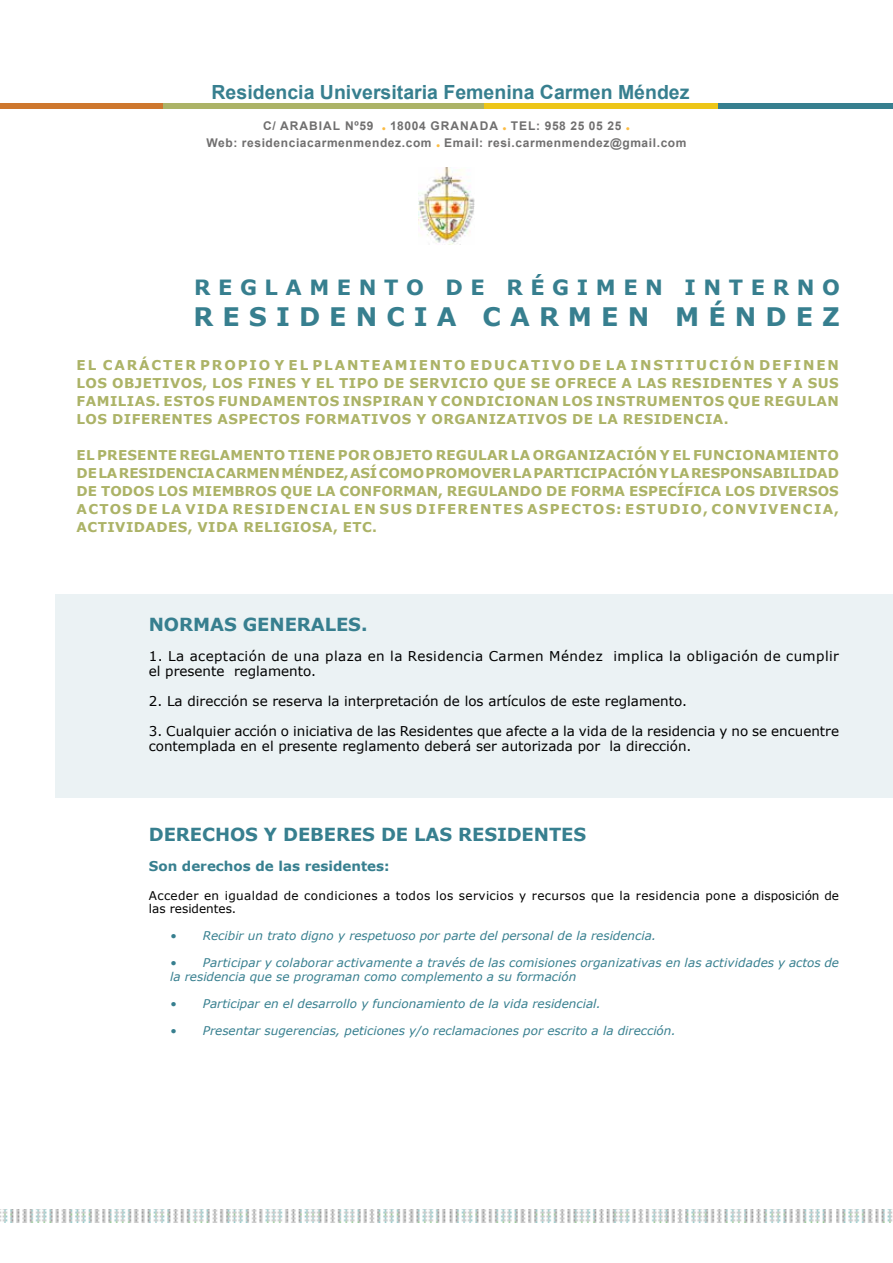
<style>
.page{position:relative;width:893px;height:1263px;background:#fff}
.page>*{position:absolute;margin:0;border:0;box-sizing:border-box;transform-origin:0 0}
.t1{font:700 25.5px "Verdana";letter-spacing:.355em;color:#377f8f}
.t2{font:700 21px "Verdana";letter-spacing:.36em;color:#377f8f}
.t3{font:700 19.5px "Arial";color:#377f8f}
.t4{font:700 18px "Verdana";letter-spacing:-.005em;color:#377f8f}
.t5{font:700 13.5px/18px "Verdana";letter-spacing:.035em;color:#acb367;text-align:justify}
.t6{font:13.5px/15px "Verdana";color:#000}
.t7{font:13.5px/15px "Verdana";letter-spacing:.03em;color:#000}
.t8{font:700 13.5px "Verdana";color:#377f8f}
.t9{font:italic 12px/13.5px "Verdana";color:#377f8f}
.t10{font:700 12px/16.5px "Arial";letter-spacing:.05em;color:#706f6f;text-align:center}
.t11{font:12px/13.5px "Verdana";letter-spacing:.03em;color:#000}
.s1{font-weight:400;color:#fbbc43}
</style>
<div class="page">
<img style="left:419px;top:168px;width:55px;height:77px">
<div style="left:0;top:104px;width:163px;height:5px;background:#ce772e"></div>
<div style="left:163px;top:104px;width:321px;height:5px;background:#acb367"></div>
<div style="left:484px;top:104px;width:234px;height:5px;background:#edc618"></div>
<div style="left:718px;top:104px;width:175px;height:5px;background:#377f8f"></div>
<img style="left:0;top:1209px;width:893px;height:13px">
<div style="left:55px;top:594px;width:837px;height:203px;background:#ebf2f4"></div>
<h3 class="t3" style="left:212px;top:79px;width:479px">Residencia Universitaria Femenina Carmen Méndez</h3>
<p class="t10" style="left:206px;top:118px;width:482px">C/ ARABIAL Nº59 <span class="s1">•</span> 18004 GRANADA <span class="s1">•</span> TEL: 958 25 05 25 <span class="s1">•<br></span>Web: residenciacarmenmendez.com <span class="s1">•</span> Email: resi.carmenmendez@gmail.com</p>
<h2 class="t2" style="left:194px;top:273px;width:647px">REGLAMENTO DE RÉGIMEN INTERNO</h2>
<h1 class="t1" style="left:193px;top:298px;width:648px">RESIDENCIA CARMEN MÉNDEZ</h1>
<p class="t5" style="left:77px;top:355px;width:764px">EL CARÁCTER PROPIO Y EL PLANTEAMIENTO EDUCATIVO DE LA INSTITUCIÓN DEFINEN LOS OBJETIVOS, LOS FINES Y EL TIPO DE SERVICIO QUE SE OFRECE A LAS RESIDENTES Y A SUS FAMILIAS. ESTOS FUNDAMENTOS INSPIRAN Y CONDICIONAN LOS INSTRUMENTOS QUE REGULAN LOS DIFERENTES ASPECTOS FORMATIVOS Y ORGANIZATIVOS DE LA RESIDENCIA.</p>
<p class="t5" style="left:77px;top:445px;width:764px">EL PRESENTE REGLAMENTO TIENE POR OBJETO REGULAR LA ORGANIZACIÓN Y EL FUNCIONAMIENTO DE LA RESIDENCIA CARMEN MÉNDEZ, ASÍ COMO PROMOVER LA PARTICIPACIÓN Y LA RESPONSABILIDAD DE TODOS LOS MIEMBROS QUE LA CONFORMAN, REGULANDO DE FORMA ESPECÍFICA LOS DIVERSOS ACTOS DE LA VIDA RESIDENCIAL EN SUS DIFERENTES ASPECTOS: ESTUDIO, CONVIVENCIA, ACTIVIDADES, VIDA RELIGIOSA, ETC.</p>
<h3 class="t4" style="left:149px;top:612px;width:220px">NORMAS GENERALES.</h3>
<p class="t7" style="left:149px;top:649px;width:692px">1. La aceptación de una plaza en la Residencia Carmen Méndez implica la obligación de cumplir el presente reglamento.</p>
<p class="t6" style="left:149px;top:694px;width:540px">2. La dirección se reserva la interpretación de los artículos de este reglamento.</p>
<p class="t6" style="left:149px;top:724px;width:692px">3. Cualquier acción o iniciativa de las Residentes que afecte a la vida de la residencia y no se encuentre contemplada en el presente reglamento deberá ser autorizada por la dirección.</p>
<h3 class="t4" style="left:149px;top:822px;width:439px">DERECHOS Y DEBERES DE LAS RESIDENTES</h3>
<p class="t8" style="left:149px;top:857px;width:242px">Son derechos de las residentes:</p>
<p class="t11" style="left:149px;top:889px;width:692px">Acceder en igualdad de condiciones a todos los servicios y recursos que la residencia pone a disposición de las residentes.</p>
<p class="t9" style="left:170px;top:929px;width:488px">• Recibir un trato digno y respetuoso por parte del personal de la residencia.</p>
<p class="t9" style="left:170px;top:956px;width:670px">• Participar y colaborar activamente a través de las comisiones organizativas en las actividades y actos de la residencia que se programan como complemento a su formación</p>
<p class="t9" style="left:170px;top:997px;width:432px">• Participar en el desarrollo y funcionamiento de la vida residencial.</p>
<p class="t9" style="left:170px;top:1024px;width:507px">• Presentar sugerencias, peticiones y/o reclamaciones por escrito a la dirección.</p>
</div>
